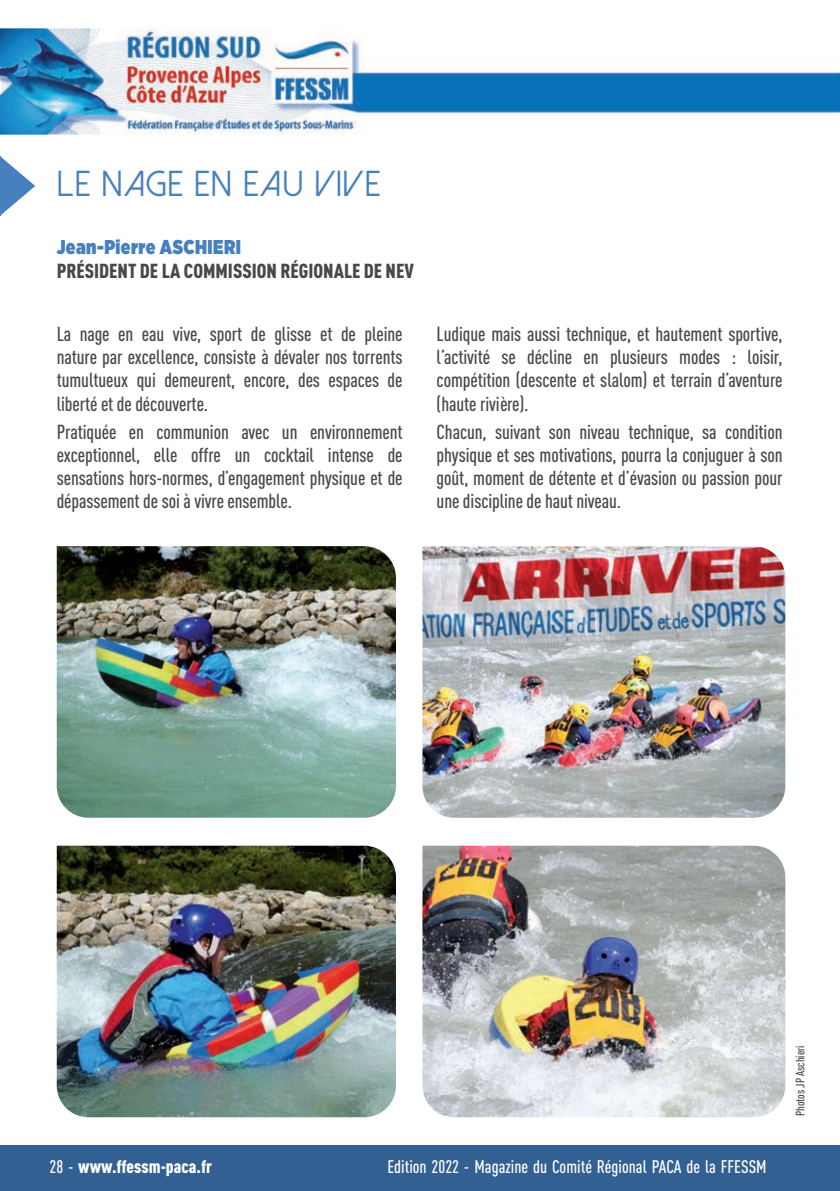
<style>
.page{position:relative;width:840px;height:1191px;background:#fff}
.page>*{position:absolute;margin:0;border:0;box-sizing:border-box;transform-origin:0 0}
.t1{font:36px "Dolce Vita";letter-spacing:.05em;color:#4780bc}
.t2{font:500 20px/23px "DIN Cond";letter-spacing:-.005em;color:#4a474a;text-align:justify}
.t3{font:900 20px "DIN Cond";color:#4a474a}
.t4{font:900 20px "Gotham Narrow";letter-spacing:.025em;color:#4780bc;scale:.9 1}
.t5{font:500 18px "DIN Cond";color:#fff}
.t6{font:900 18px "DIN Cond";color:#fff}
.t7{font:500 12px "DIN Cond";letter-spacing:-.005em;color:#4a474a}
.s1{font-weight:500}
</style>
<div class="page">
<div style="left:0;top:1145px;width:839px;height:46px;background:#326092"></div>
<img style="left:0;top:28px;width:839px;height:107px">
<img style="left:422px;top:845px;width:362px;height:272px">
<img style="left:422px;top:546px;width:362px;height:271px">
<img style="left:57px;top:845px;width:339px;height:272px">
<img style="left:57px;top:546px;width:339px;height:271px">
<svg style="left:1px;top:157px;width:34px;height:58px"></svg>
<hr style="left:0;top:156px;width:1px;height:60px;background:#4780bc">
<h1 class="t1" style="left:57px;top:166px;width:324px">LE NAGE EN EAU VIVE</h1>
<p class="t4" style="left:57px;top:234px;width:206px">Jean-Pierre ASCHIERI</p>
<p class="t3" style="left:57px;top:258px;width:358px">PRÉSIDENT DE LA COMMISSION RÉGIONALE DE NEV</p>
<p class="t2" style="left:57px;top:322px;width:347px">La nage en eau vive, sport de glisse et de pleine nature par excellence, consiste à dévaler nos torrents tumultueux qui demeurent, encore, des espaces de liberté et de découverte.</p>
<p class="t2" style="left:57px;top:420px;width:347px">Pratiquée en communion avec un environnement exceptionnel, elle offre un cocktail intense de sensations hors-normes, d’engagement physique et de dépassement de soi à vivre ensemble.</p>
<p class="t2" style="left:436px;top:322px;width:347px">Ludique mais aussi technique, et hautement sportive, l’activité se décline en plusieurs modes : loisir, compétition (descente et slalom) et terrain d’aventure (haute rivière).</p>
<p class="t2" style="left:436px;top:420px;width:347px">Chacun, suivant son niveau technique, sa condition physique et ses motivations, pourra la conjuguer à son goût, moment de détente et d’évasion ou passion pour une discipline de haut niveau.</p>
<p class="t6" style="left:49px;top:1155px;width:164px"><span class="s1">28 -</span> www.ffessm-paca.fr</p>
<p class="t5" style="left:387px;top:1155px;width:380px">Edition 2022 - Magazine du Comité Régional PACA de la FFESSM</p>
<p class="t7" style="left:792px;top:1115px;width:72px;rotate:-90deg">Photos JP Aschieri</p>
</div>
